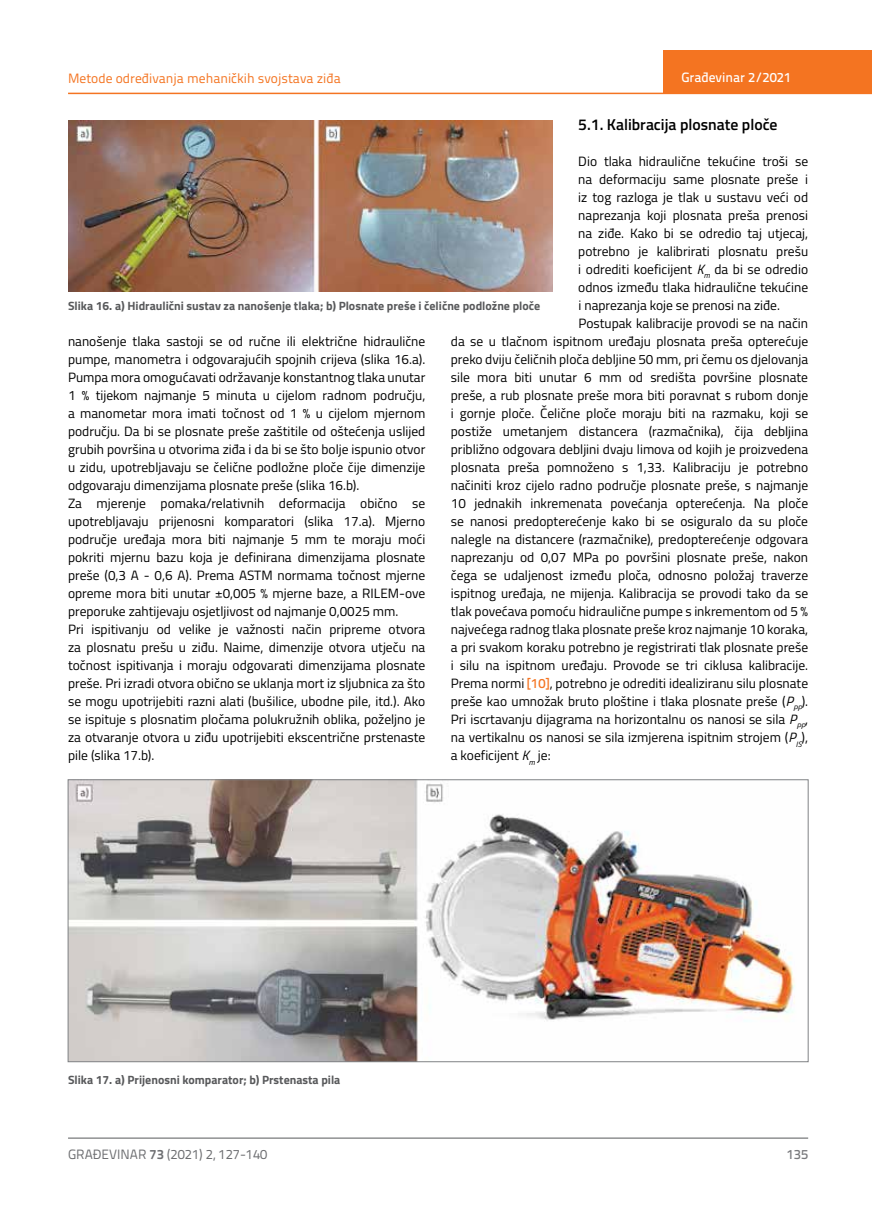
<style>
.page{position:relative;width:872px;height:1212px;background:#fff}
.page>*{position:absolute;margin:0;border:0;box-sizing:border-box;transform-origin:0 0}
.t1{font:600 15.75px "Titillium";color:#000}
.t2{font:13.5px/18px "Titillium";color:#000}
.t3{font:13.5px "Titillium Text 22 L";color:#f47421}
.t4{font:13.5px "Titillium Text 22 L";color:#6d6e71}
.t5{font:500 13.5px "Titillium Text 22 L";color:#fff}
.t6{font:500 13.5px "Titillium Text 22 L";color:#797a7d}
.t7{font:700 12px "Titillium";color:#58595b}
.s1{font-style:italic}
.s2{font-family:"Titillium Text 22 L";font-weight:500;color:#f47421}
.s3{font-weight:700}
</style>
<div class="page">
<hr style="left:68px;top:93px;width:804px;height:1px;background:#f47421">
<div style="left:663px;top:50px;width:209px;height:44px;background:#f47421"></div>
<hr style="left:68px;top:1138px;width:740px;height:1px;background:#58595b">
<img style="left:68px;top:120px;width:485px;height:172px">
<img style="left:70px;top:781px;width:725px;height:279px">
<p class="t3" style="left:68px;top:68px;width:274px">Metode određivanja mehaničkih svojstava ziđa</p>
<p class="t5" style="left:681px;top:67px;width:111px">Građevinar 2/2021</p>
<p class="t1" style="left:578px;top:112px;width:201px">5.1. Kalibracija plosnate ploče</p>
<p class="t2" style="left:578px;top:151px;width:231px">Dio tlaka hidraulične tekućine troši se</p>
<p class="t2" style="left:578px;top:169px;width:231px">na deformaciju same plosnate preše i</p>
<p class="t2" style="left:578px;top:187px;width:231px">iz tog razloga je tlak u sustavu veći od</p>
<p class="t2" style="left:578px;top:205px;width:231px">naprezanja koji plosnata preša prenosi</p>
<p class="t2" style="left:578px;top:223px;width:231px">na ziđe. Kako bi se odredio taj utjecaj,</p>
<p class="t2" style="left:578px;top:241px;width:231px">potrebno je kalibrirati plosnatu prešu</p>
<p class="t2" style="left:578px;top:259px;width:231px">i odrediti koeficijent <span class="s1">K</span><sub>m</sub> da bi se odredio</p>
<p class="t2" style="left:578px;top:277px;width:231px">odnos između tlaka hidraulične tekućine</p>
<p class="t2" style="left:578px;top:295px;width:203px">i naprezanja koje se prenosi na ziđe.</p>
<p class="t2" style="left:578px;top:313px;width:231px">Postupak kalibracije provodi se na način</p>
<p class="t2" style="left:451px;top:331px;width:359px">da se u tlačnom ispitnom uređaju plosnata preša opterećuje</p>
<p class="t2" style="left:451px;top:349px;width:359px">preko dviju čeličnih ploča debljine 50 mm, pri čemu os djelovanja</p>
<p class="t2" style="left:451px;top:367px;width:359px">sile mora biti unutar 6 mm od središta površine plosnate</p>
<p class="t2" style="left:451px;top:385px;width:359px">preše, a rub plosnate preše mora biti poravnat s rubom donje</p>
<p class="t2" style="left:451px;top:403px;width:359px">i gornje ploče. Čelične ploče moraju biti na razmaku, koji se</p>
<p class="t2" style="left:451px;top:421px;width:359px">postiže umetanjem distancera (razmačnika), čija debljina</p>
<p class="t2" style="left:451px;top:439px;width:359px">približno odgovara debljini dvaju limova od kojih je proizvedena</p>
<p class="t2" style="left:451px;top:457px;width:359px">plosnata preša pomnoženo s 1,33. Kalibraciju je potrebno</p>
<p class="t2" style="left:451px;top:475px;width:359px">načiniti kroz cijelo radno područje plosnate preše, s najmanje</p>
<p class="t2" style="left:451px;top:493px;width:359px">10 jednakih inkremenata povećanja opterećenja. Na ploče</p>
<p class="t2" style="left:451px;top:511px;width:359px">se nanosi predopterećenje kako bi se osiguralo da su ploče</p>
<p class="t2" style="left:451px;top:529px;width:359px">nalegle na distancere (razmačnike), predopterećenje odgovara</p>
<p class="t2" style="left:451px;top:547px;width:359px">naprezanju od 0,07 MPa po površini plosnate preše, nakon</p>
<p class="t2" style="left:451px;top:565px;width:359px">čega se udaljenost između ploča, odnosno položaj traverze</p>
<p class="t2" style="left:451px;top:583px;width:359px">ispitnog uređaja, ne mijenja. Kalibracija se provodi tako da se</p>
<p class="t2" style="left:451px;top:601px;width:359px">tlak povećava pomoću hidraulične pumpe s inkrementom od 5 %</p>
<p class="t2" style="left:451px;top:619px;width:359px">najvećega radnog tlaka plosnate preše kroz najmanje 10 koraka,</p>
<p class="t2" style="left:451px;top:637px;width:359px">a pri svakom koraku potrebno je registrirati tlak plosnate preše</p>
<p class="t2" style="left:451px;top:655px;width:359px">i silu na ispitnom uređaju. Provode se tri ciklusa kalibracije.</p>
<p class="t2" style="left:451px;top:673px;width:359px">Prema normi <span class="s2">[10]</span>, potrebno je odrediti idealiziranu silu plosnate</p>
<p class="t2" style="left:451px;top:691px;width:359px">preše kao umnožak bruto ploštine i tlaka plosnate preše (<span class="s1">P</span><sub>PP</sub>).</p>
<p class="t2" style="left:451px;top:710px;width:359px">Pri iscrtavanju dijagrama na horizontalnu os nanosi se sila <span class="s1">P</span><sub>PP</sub>,</p>
<p class="t2" style="left:451px;top:728px;width:359px">na vertikalnu os nanosi se sila izmjerena ispitnim strojem (<span class="s1">P</span><sub>IS</sub>),</p>
<p class="t2" style="left:451px;top:746px;width:101px">a koeficijent <span class="s1">K</span><sub>m</sub> je:</p>
<p class="t7" style="left:68px;top:296px;width:474px">Slika 16. a) Hidraulični sustav za nanošenje tlaka; b) Plosnate preše i čelične podložne ploče</p>
<p class="t2" style="left:68px;top:331px;width:359px">nanošenje tlaka sastoji se od ručne ili električne hidraulične pumpe, manometra i odgovarajućih spojnih crijeva (slika 16.a).<br>Pumpa mora omogućavati održavanje konstantnog tlaka unutar 1 % tijekom najmanje 5 minuta u cijelom radnom području, a manometar mora imati točnost od 1 % u cijelom mjernom području. Da bi se plosnate preše zaštitile od oštećenja uslijed grubih površina u otvorima ziđa i da bi se što bolje ispunio otvor u zidu, upotrebljavaju se čelične podložne ploče čije dimenzije odgovaraju dimenzijama plosnate preše (slika 16.b).<br>Za mjerenje pomaka/relativnih deformacija obično se upotrebljavaju prijenosni komparatori (slika 17.a). Mjerno područje uređaja mora biti najmanje 5 mm te moraju moći pokriti mjernu bazu koja je definirana dimenzijama plosnate preše (0,3 A - 0,6 A). Prema ASTM normama točnost mjerne opreme mora biti unutar ±0,005 % mjerne baze, a RILEM-ove preporuke zahtijevaju osjetljivost od najmanje 0,0025 mm.<br>Pri ispitivanju od velike je važnosti način pripreme otvora za plosnatu prešu u ziđu. Naime, dimenzije otvora utječu na točnost ispitivanja i moraju odgovarati dimenzijama plosnate preše. Pri izradi otvora obično se uklanja mort iz sljubnica za što se mogu upotrijebiti razni alati (bušilice, ubodne pile, itd.). Ako se ispituje s plosnatim pločama polukružnih oblika, poželjno je za otvaranje otvora u ziđu upotrijebiti ekscentrične prstenaste pile (slika 17.b).</p>
<p class="t7" style="left:68px;top:1071px;width:274px">Slika 17. a) Prijenosni komparator; b) Prstenasta pila</p>
<p class="t4" style="left:68px;top:1144px;width:201px">GRAĐEVINAR <span class="s3">73</span> (2021) 2, 127-140</p>
<p class="t6" style="left:786px;top:1144px;width:23px">135</p>
</div>
